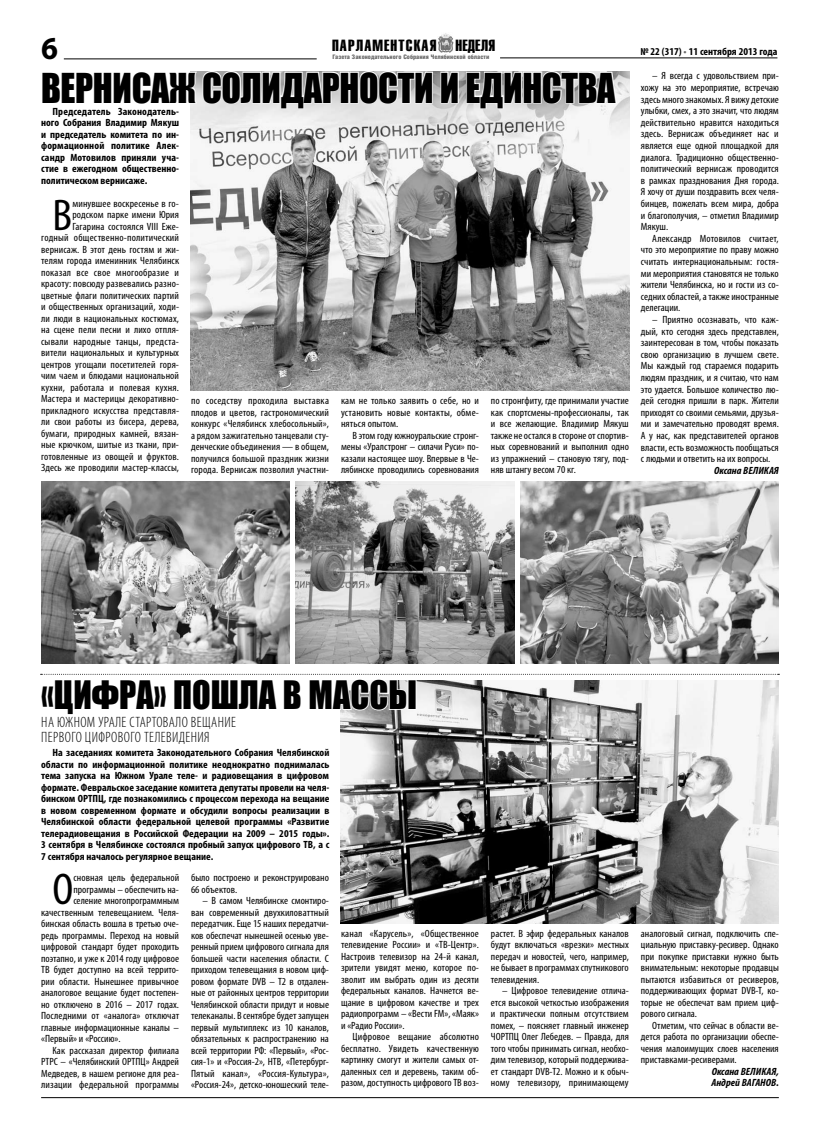
<style>
.page{position:relative;width:820px;height:1134px;background:#fff}
.page>*{position:absolute;margin:0;border:0;box-sizing:border-box;transform-origin:0 0}
.t1{font:condensed 44.6px "Myriad Pro";color:#000;scale:1.05 1}
.t2{font:37.8px "Impact";letter-spacing:-.01em;color:#000;scale:.95 1}
.t3{font:36px "Impact";color:#000;scale:.95 1}
.t4{font:700 32px "Myriad Pro";color:#000;scale:.95 1}
.t5{font:15.9px "Helios Extra Compressed C";letter-spacing:.065em;color:#000;scale:1.12 1}
.t6{font:300 condensed 15px/15px "Myriad Pro";letter-spacing:.03em;color:#000}
.t7{font:condensed 10.5px/11.5px "Myriad Pro";color:#000;text-align:justify;scale:1.05 1}
.t8{font:700 condensed 10.5px/11.5px "Myriad Pro";color:#000;text-align:justify;scale:1.05 1}
.t9{font:italic 700 condensed 10.5px/11.5px "Myriad Pro";color:#000;scale:1.05 1}
.t10{font:900 6.2px "Helios Cond";color:#676767;scale:1.04 1}
.s1{color:#676767}
</style>
<div class="page">
<hr style="left:64px;top:59px;width:252px;height:1px;background:#000">
<hr style="left:500px;top:58px;width:277px;height:1px;background:#000">
<img style="left:438px;top:33px;width:15px;height:20px">
<hr style="left:41px;top:1097px;width:737px;height:1px;background:#000">
<img style="left:340px;top:716px;width:438px;height:207px">
<svg style="left:40px;top:660px;width:739px;height:56px"></svg>
<img style="left:191px;top:72px;width:438px;height:319px">
<svg style="left:190px;top:71px;width:243px;height:38px"></svg>
<svg style="left:439px;top:71px;width:20px;height:33px"></svg>
<svg style="left:465px;top:71px;width:152px;height:38px"></svg>
<img style="left:41px;top:481px;width:249px;height:182px">
<img style="left:520px;top:481px;width:258px;height:182px">
<img style="left:295px;top:481px;width:219px;height:182px">
<h3 class="t4" style="left:41px;top:28px;width:19px">6</h3>
<p class="t8" style="left:640px;top:45px;width:132px">№ 22 (317) <span class="s1">•</span> 11 сентября 2013 года</p>
<h3 class="t5" style="left:332px;top:36px;width:147px">ПАРЛАМЕНТСКАЯ НЕДЕЛЯ</h3>
<p class="t10" style="left:332px;top:53px;width:152px">Газета Законодательного Cобрания Челябинской области</p>
<h2 class="t2" style="left:41px;top:58px;width:606px">вернисаж солидарности и единства</h2>
<p class="t8" style="left:41px;top:105px;width:133px;text-indent:11px">Председатель Законодатель&shy;ного Собрания Владимир Мякуш и председатель комитета по ин&shy;формационной политике Алек&shy;сандр Мотовилов приняли уча&shy;стие в ежегодном общественно&shy;политическом вернисаже.</p>
<h1 class="t1" style="left:52px;top:188px;width:20px">В</h1>
<p class="t7" style="left:41px;top:197px;width:133px;text-align:right">минувшее воскресенье в го&shy;родском парке имени Юрия Гагарина состоялся VIII Еже-<br>годный общественно-политический вернисаж. В этот день гостям и жи&shy;телям города именинник Челябинск показал все свое многообразие и красоту: повсюду развевались разно&shy;цветные флаги политических партий и общественных организаций, ходи&shy;ли люди в национальных костюмах, на сцене пели песни и лихо отпля&shy;сывали народные танцы, предста&shy;вители национальных и культурных центров угощали посетителей горя&shy;чим чаем и блюдами национальной кухни, работала и полевая кухня.<br>Мастера и мастерицы декоративно&shy;прикладного искусства представля&shy;ли свои работы из бисера, дерева, бумаги, природных камней, вязан&shy;ные крючком, шитые из ткани, при&shy;готовленные из овощей и фруктов.<br>Здесь же проводили мастер-классы,</p>
<p class="t7" style="left:191px;top:395px;width:133px">по соседству проходила выставка плодов и цветов, гастрономический конкурс «Челябинск хлебосольный», а рядом зажигательно танцевали сту&shy;денческие объединения — в общем, получился большой праздник жизни города. Вернисаж позволил участни-</p>
<p class="t7" style="left:341px;top:395px;width:133px">кам не только заявить о себе, но и установить новые контакты, обме&shy;няться опытом.</p>
<p class="t7" style="left:490px;top:395px;width:133px">по стронгфиту, где принимали участие как спортсмены-профессионалы, так и все желающие. Владимир Мякуш также не остался в стороне от спортив&shy;ных соревнований и выполнил одно из упражнений – становую тягу, под&shy;няв штангу весом 70 кг.</p>
<p class="t7" style="left:341px;top:429px;width:133px;text-indent:11px">В этом году южноуральские стронг&shy;мены «Уралстронг – силачи Руси» по&shy;казали настоящее шоу. Впервые в Че&shy;лябинске проводились соревнования</p>
<p class="t7" style="left:640px;top:70px;width:133px;text-indent:11px">– Я всегда с удовольствием при&shy;хожу на это мероприятие, встречаю здесь много знакомых. Я вижу детские улыбки, смех, а это значит, что людям действительно нравится находиться здесь. Вернисаж объединяет нас и является еще одной площадкой для диалога. Традиционно общественно&shy;политический вернисаж проводится в рамках празднования Дня города.<br>Я хочу от души поздравить всех челя&shy;бинцев, пожелать всем мира, добра и благополучия, – отметил Владимир Мякуш.</p>
<p class="t7" style="left:640px;top:232px;width:133px;text-indent:11px">Александр Мотовилов считает, что это мероприятие по праву можно считать интернациональным: гостя&shy;ми мероприятия становятся не только жители Челябинска, но и гости из со&shy;седних областей, а также иностранные делегации.</p>
<p class="t7" style="left:640px;top:314px;width:133px;text-indent:11px">– Приятно осознавать, что каж&shy;дый, кто сегодня здесь представлен, заинтересован в том, чтобы показать свою организацию в лучшем свете.<br>Мы каждый год стараемся подарить людям праздник, и я считаю, что нам это удается. Большое количество лю&shy;дей сегодня пришли в парк. Жители приходят со своими семьями, друзья&shy;ми и замечательно проводят время.<br>А у нас, как представителей органов власти, есть возможность пообщаться с людьми и ответить на их вопросы.</p>
<p class="t9" style="left:714px;top:465px;width:63px">Оксана ВЕЛИКАЯ</p>
<h3 class="t3" style="left:41px;top:667px;width:397px">«Цифра» пошла в массы</h3>
<h3 class="t6" style="left:41px;top:715px;width:196px">На Южном Урале стартовало вещание первого цифрового телевидения</h3>
<p class="t8" style="left:41px;top:747px;width:276px;text-indent:11px">На заседаниях комитета Законодательного Собрания Челябинской области по информационной политике неоднократно поднималась тема запуска на Южном Урале теле- и радиовещания в цифровом формате. Февральское заседание комитета депутаты провели на челя&shy;бинском ОРТПЦ, где познакомились с процессом перехода на вещание в новом современном формате и обсудили вопросы реализации в Челябинской области федеральной целевой программы «Развитие телерадиовещания в Российской Федерации на 2009 – 2015 годы».<br>3 сентября в Челябинске состоялся пробный запуск цифрового ТВ, а с 7 сентября началось регулярное вещание.</p>
<h1 class="t1" style="left:52px;top:862px;width:21px">О</h1>
<p class="t7" style="left:73px;top:872px;width:102px">сновная цель федеральной</p>
<p class="t7" style="left:73px;top:883px;width:102px">программы – обеспечить на-</p>
<p class="t7" style="left:73px;top:895px;width:102px">селение многопрограммным</p>
<p class="t7" style="left:41px;top:906px;width:133px">качественным телевещанием. Челя-</p>
<p class="t7" style="left:41px;top:918px;width:133px">бинская область вошла в третью оче-</p>
<p class="t7" style="left:41px;top:929px;width:133px">редь программы. Переход на новый</p>
<p class="t7" style="left:41px;top:941px;width:133px">цифровой стандарт будет проходить</p>
<p class="t7" style="left:41px;top:952px;width:133px">поэтапно, и уже к 2014 году цифровое</p>
<p class="t7" style="left:41px;top:964px;width:133px">ТВ будет доступно на всей террито-</p>
<p class="t7" style="left:41px;top:975px;width:133px">рии области. Нынешнее привычное</p>
<p class="t7" style="left:41px;top:987px;width:133px">аналоговое вещание будет постепен-</p>
<p class="t7" style="left:41px;top:998px;width:133px">но отключено в 2016 – 2017 годах.</p>
<p class="t7" style="left:41px;top:1010px;width:133px">Последними от «аналога» отключат</p>
<p class="t7" style="left:41px;top:1021px;width:133px">главные информационные каналы –</p>
<p class="t7" style="left:41px;top:1033px;width:77px">«Первый» и «Россию».</p>
<p class="t7" style="left:52px;top:1044px;width:122px">Как рассказал директор филиала</p>
<p class="t7" style="left:41px;top:1056px;width:133px">РТРС – «Челябинский ОРТПЦ» Андрей</p>
<p class="t7" style="left:41px;top:1067px;width:133px">Медведев, в нашем регионе для реа-</p>
<p class="t7" style="left:41px;top:1079px;width:133px">лизации федеральной программы</p>
<p class="t7" style="left:191px;top:872px;width:133px">было построено и реконструировано<br>66 объектов.</p>
<p class="t7" style="left:191px;top:895px;width:133px;text-indent:11px">– В самом Челябинске смонтиро&shy;ван современный двухкиловаттный передатчик. Еще 15 наших передатчи&shy;ков обеспечат нынешней осенью уве&shy;ренный прием цифрового сигнала для большей части населения области. С приходом телевещания в новом циф&shy;ровом формате DVB – T2 в отдален&shy;ные от районных центров территории Челябинской области придут и новые телеканалы. В сентябре будет запущен первый мультиплекс из 10 каналов, обязательных к распространению на всей территории РФ: «Первый», «Рос&shy;сия-1» и «Россия-2», НТВ, «Петербург-Пятый канал», «Россия-Культура», «Россия-24», детско-юношеский теле-</p>
<p class="t7" style="left:341px;top:928px;width:133px">канал «Карусель», «Общественное телевидение России» и «ТВ-Центр».<br>Настроив телевизор на 24-й канал, зрители увидят меню, которое по&shy;зволит им выбрать один из десяти федеральных каналов. Начнется ве&shy;щание в цифровом качестве и трех радиопрограмм – «Вести FM», «Маяк» и «Радио России».</p>
<p class="t7" style="left:341px;top:1031px;width:133px;text-indent:11px">Цифровое вещание абсолютно бесплатно. Увидеть качественную картинку смогут и жители самых от&shy;даленных сел и деревень, таким об&shy;разом, доступность цифрового ТВ воз-</p>
<p class="t7" style="left:490px;top:927px;width:133px">растет. В эфир федеральных каналов будут включаться «врезки» местных передач и новостей, чего, например, не бывает в программах спутникового телевидения.</p>
<p class="t7" style="left:490px;top:985px;width:133px;text-indent:11px">– Цифровое телевидение отлича&shy;ется высокой четкостью изображения и практически полным отсутствием помех, – поясняет главный инженер ЧОРТПЦ Олег Лебедев. – Правда, для того чтобы принимать сигнал, необхо&shy;дим телевизор, который поддержива&shy;ет стандарт DVB-T2. Можно и к обыч&shy;ному телевизору, принимающему</p>
<p class="t7" style="left:640px;top:927px;width:133px">аналоговый сигнал, подключить спе&shy;циальную приставку-ресивер. Однако при покупке приставки нужно быть внимательным: некоторые продавцы пытаются избавиться от ресиверов, поддерживающих формат DVB-T, ко&shy;торые не обеспечат вам прием циф&shy;рового сигнала.</p>
<p class="t7" style="left:640px;top:1019px;width:133px;text-indent:11px">Отметим, что сейчас в области ве&shy;дется работа по организации обеспе&shy;чения малоимущих слоев населения приставками-ресиверами.</p>
<p class="t9" style="left:711px;top:1066px;width:66px">Оксана ВЕЛИКАЯ,<br>Андрей ВАГАНОВ.</p>
</div>
